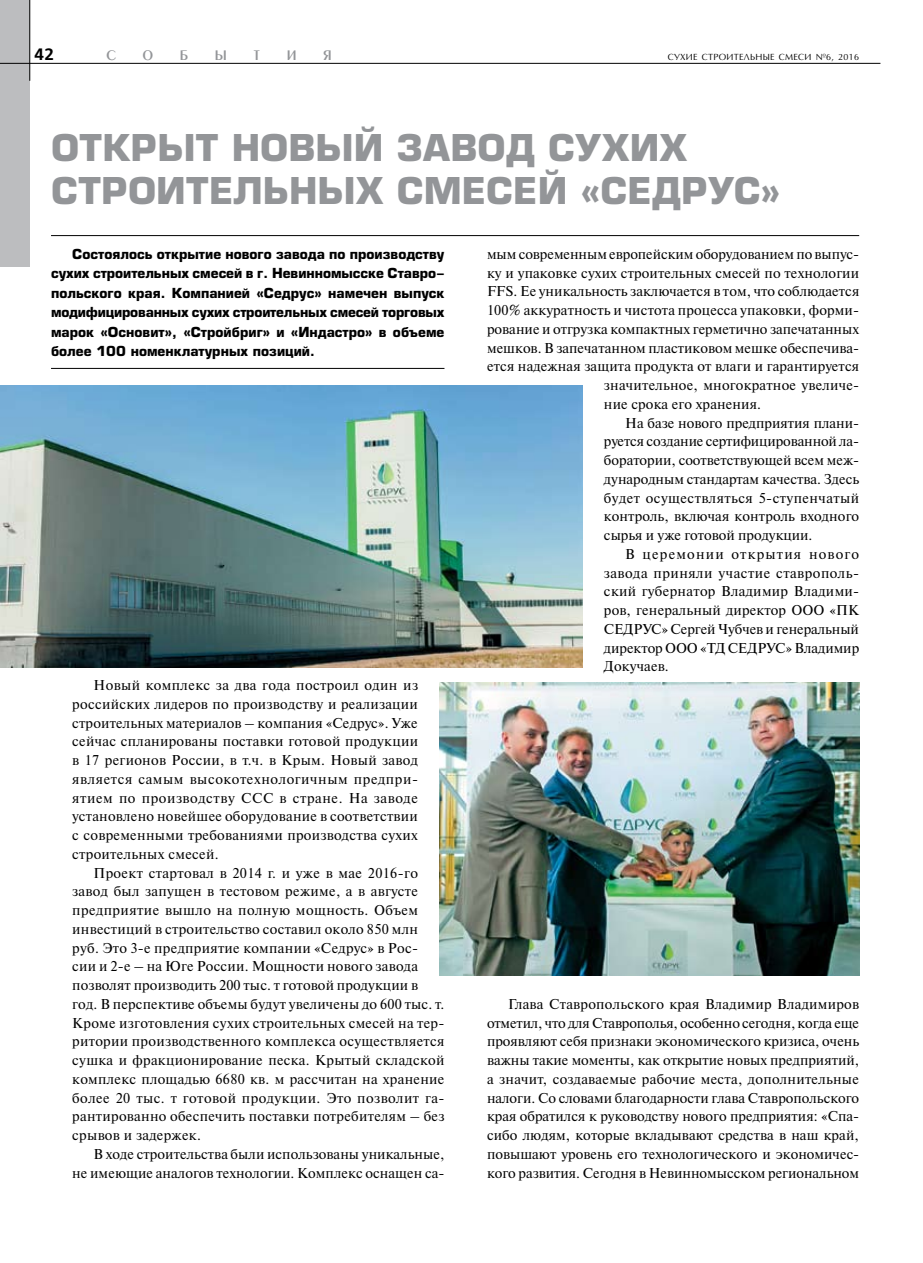
<style>
.page{position:relative;width:923px;height:1263px;background:#fff}
.page>*{position:absolute;margin:0;border:0;box-sizing:border-box;transform-origin:0 0}
.t1{font:700 36px/43.2px "Europe";color:#939598}
.t2{font:700 16.5px "Free Set C";color:#000}
.t3{font:14.55px "Penta Demi";color:#939598}
.t4{font:14.25px/18.8px "Newton C";letter-spacing:.01em;color:#000;text-align:justify}
.t5{font:14.25px "Newton C";letter-spacing:.03em;color:#000}
.t6{font:14.25px "Newton C";letter-spacing:.035em;color:#000}
.t7{font:14.25px "Newton C";letter-spacing:.085em;color:#000}
.t8{font:700 13.5px/19.5px "Europe";color:#000;text-align:justify}
.t9{font:9px "AG Opus";letter-spacing:.03em;color:#000}
</style>
<div class="page">
<div style="left:0;top:0;width:30px;height:267px;background:#bcbdbf"></div>
<hr style="left:51px;top:235px;width:808px;height:1px;background:#000">
<hr style="left:51px;top:368px;width:393px;height:1px;background:#000">
<img style="left:439px;top:682px;width:420px;height:293px">
<img style="left:0;top:385px;width:583px;height:283px">
<hr style="left:29px;top:0;width:1px;height:81px;background:#000">
<hr style="left:0;top:63px;width:880px;height:1px;background:#000">
<p class="t2" style="left:34px;top:45px;width:22px">42</p>
<p class="t3" style="left:106px;top:48px;width:11px">С</p>
<p class="t3" style="left:143px;top:48px;width:12px">О</p>
<p class="t3" style="left:180px;top:48px;width:9px">Б</p>
<p class="t3" style="left:215px;top:48px;width:14px">Ы</p>
<p class="t3" style="left:254px;top:48px;width:8px">Т</p>
<p class="t3" style="left:287px;top:48px;width:11px">И</p>
<p class="t3" style="left:323px;top:48px;width:10px">Я</p>
<p class="t9" style="left:668px;top:51px;width:193px">СУХИЕ СТРОИТЕЛЬНЫЕ СМЕСИ №6, 2016</p>
<h1 class="t1" style="left:51px;top:126px;width:731px">ОТКРЫТ НОВЫЙ ЗАВОД СУХИХ<br>СТРОИТЕЛЬНЫХ СМЕСЕЙ «СЕДРУС»</h1>
<p class="t8" style="left:51px;top:244px;width:395px;text-indent:21px">Состоялось открытие нового завода по производству сухих строительных смесей в г. Невинномысске Ставро&shy;польского края. Компанией «Седрус» намечен выпуск модифицированных сухих строительных смесей торговых марок «Основит», «Стройбриг» и «Индастро» в объеме более 100 номенклатурных позиций.</p>
<p class="t4" style="left:487px;top:245px;width:374px">мым современным европейским оборудованием по выпус-</p>
<p class="t4" style="left:487px;top:263px;width:374px">ку и упаковке сухих строительных смесей по технологии</p>
<p class="t4" style="left:487px;top:282px;width:374px">FFS. Ее уникальность заключается в том, что соблюдается</p>
<p class="t4" style="left:487px;top:301px;width:374px">100% аккуратность и чистота процесса упаковки, форми-</p>
<p class="t4" style="left:487px;top:320px;width:374px">рование и отгрузка компактных герметично запечатанных</p>
<p class="t4" style="left:487px;top:338px;width:374px">мешков. В запечатанном пластиковом мешке обеспечива-</p>
<p class="t4" style="left:487px;top:357px;width:374px">ется надежная защита продукта от влаги и гарантируется</p>
<p class="t4" style="left:604px;top:376px;width:257px">значительное, многократное увеличе-</p>
<p class="t4" style="left:604px;top:395px;width:159px">ние срока его хранения.</p>
<p class="t4" style="left:625px;top:413px;width:235px">На базе нового предприятия плани-</p>
<p class="t4" style="left:604px;top:432px;width:257px">руется создание сертифицированной ла-</p>
<p class="t4" style="left:604px;top:451px;width:257px">боратории, соответствующей всем меж-</p>
<p class="t4" style="left:604px;top:470px;width:257px">дународным стандартам качества. Здесь</p>
<p class="t5" style="left:604px;top:490px;width:257px">будет осуществляться 5-ступенчатый</p>
<p class="t4" style="left:604px;top:507px;width:257px">контроль, включая контроль входного</p>
<p class="t4" style="left:604px;top:526px;width:210px">сырья и уже готовой продукции.</p>
<p class="t7" style="left:625px;top:546px;width:235px">В церемонии открытия нового</p>
<p class="t6" style="left:604px;top:565px;width:257px">завода приняли участие ставрополь-</p>
<p class="t4" style="left:604px;top:582px;width:257px">ский губернатор Владимир Владими-</p>
<p class="t4" style="left:604px;top:601px;width:257px">ров, генеральный директор ООО «ПК</p>
<p class="t4" style="left:604px;top:620px;width:256px">СЕДРУС» Сергей Чубчев и генеральный</p>
<p class="t4" style="left:604px;top:638px;width:257px">директор ООО «ТД СЕДРУС» Владимир</p>
<p class="t4" style="left:604px;top:657px;width:66px">Докучаев.</p>
<p class="t4" style="left:72px;top:676px;width:347px;text-indent:21px">Новый комплекс за два года построил один из российских лидеров по производству и реализации строительных материалов – компания «Седрус». Уже сейчас спланированы поставки готовой продукции в 17 регионов России, в т.ч. в Крым. Новый завод является самым высокотехнологичным предпри&shy;ятием по производству ССС в стране. На заводе установлено новейшее оборудование в соответствии с современными требованиями производства сухих строительных смесей.</p>
<p class="t4" style="left:72px;top:863px;width:374px;text-align:left;text-indent:21px">Проект стартовал в 2014 г. и уже в мае 2016-го завод был запущен в тестовом режиме, а в августе предприятие вышло на полную мощность. Объем инвестиций в строительство составил около 850 млн руб. Это 3-е предприятие компании «Седрус» в Рос&shy;сии и 2-е – на Юге России. Мощности нового завода позволят производить 200 тыс. т готовой продукции в год. В перспективе объемы будут увеличены до 600 тыс. т.<br>Кроме изготовления сухих строительных смесей на тер&shy;ритории производственного комплекса осуществляется сушка и фракционирование песка. Крытый складской комплекс площадью 6680 кв. м рассчитан на хранение более 20 тыс. т готовой продукции. Это позволит га&shy;рантированно обеспечить поставки потребителям – без срывов и задержек.</p>
<p class="t4" style="left:72px;top:1145px;width:374px;text-align:right">В ходе строительства были использованы уникальные,<br>не имеющие аналогов технологии. Комплекс оснащен са-</p>
<p class="t4" style="left:487px;top:995px;width:374px;text-indent:21px">Глава Ставропольского края Владимир Владимиров отметил, что для Ставрополья, особенно сегодня, когда еще проявляют себя признаки экономического кризиса, очень важны такие моменты, как открытие новых предприятий, а значит, создаваемые рабочие места, дополнительные налоги. Со словами благодарности глава Ставропольского края обратился к руководству нового предприятия: «Спа&shy;сибо людям, которые вкладывают средства в наш край, повышают уровень его технологического и экономичес&shy;кого развития. Сегодня в Невинномысском региональном</p>
</div>
